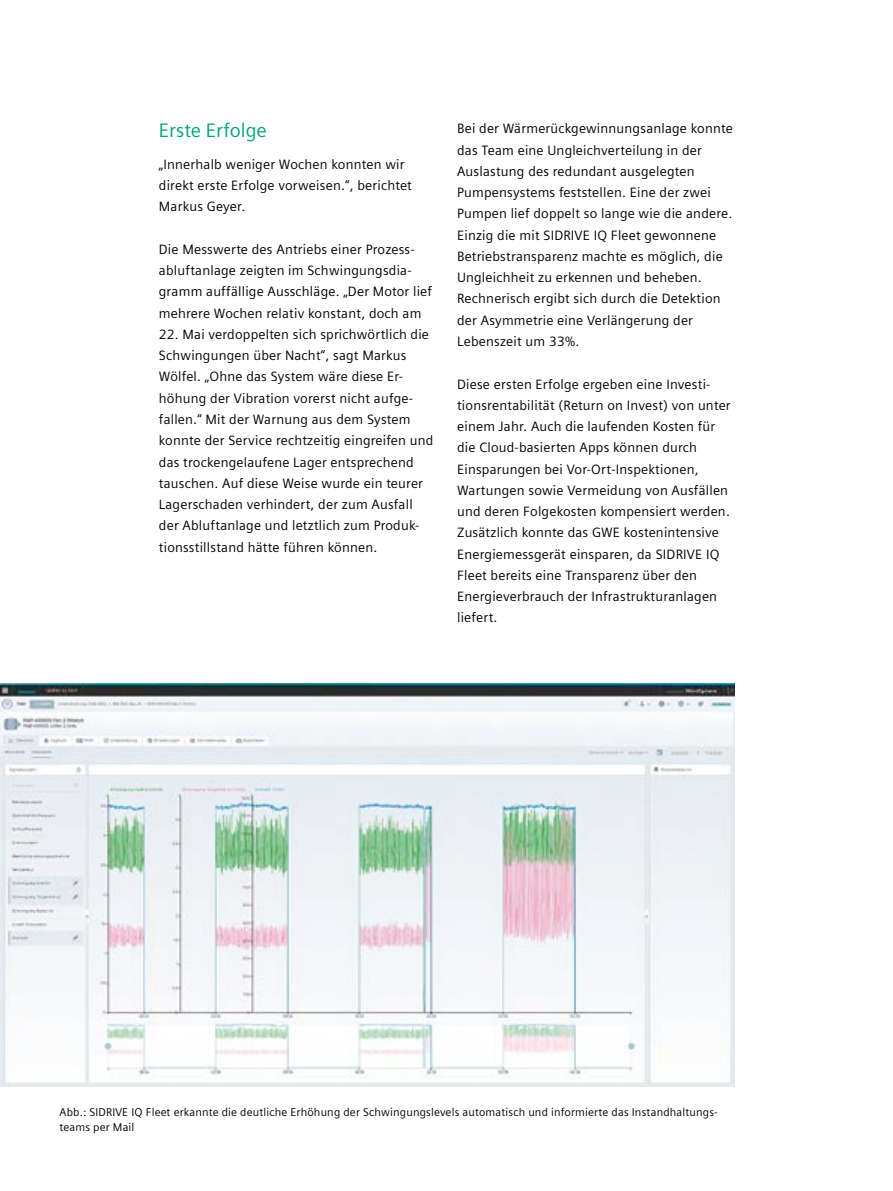
<style>
.page{position:relative;width:893px;height:1191px;background:#fff}
.page>*{position:absolute;margin:0;border:0;box-sizing:border-box;transform-origin:0 0}
.t1{font:19.5px "Siemens Sans Global";color:#00a479}
.t2{font:13.5px/21.3px "Siemens Sans Global";letter-spacing:.015em;color:#000}
.t3{font:11.25px/15.9px "Siemens Sans Global";letter-spacing:.015em;color:#000}
</style>
<div class="page">
<img style="left:0;top:683px;width:734px;height:403px">
<h1 class="t1" style="left:159px;top:116px;width:109px">Erste Erfolge</h1>
<p class="t2" style="left:159px;top:154px;width:254px">„Innerhalb weniger Wochen konnten wir direkt erste Erfolge vorweisen.“, berichtet<br>Markus Geyer.</p>
<p class="t2" style="left:159px;top:239px;width:275px">Die Messwerte des Antriebs einer Prozess&shy;abluftanlage zeigten im Schwingungsdia&shy;gramm auffällige Ausschläge. „Der Motor lief mehrere Wochen relativ konstant, doch am</p>
<p class="t2" style="left:159px;top:324px;width:276px">22. Mai verdoppelten sich sprichwörtlich die Schwingungen über Nacht“, sagt Markus Wölfel. „Ohne das System wäre diese Er&shy;höhung der Vibration vorerst nicht aufge&shy;fallen.“ Mit der Warnung aus dem System konnte der Service rechtzeitig eingreifen und das trockengelaufene Lager entsprechend tauschen. Auf diese Weise wurde ein teurer Lagerschaden verhindert, der zum Ausfall der Abluftanlage und letztlich zum Produk&shy;tionsstillstand hätte führen können.</p>
<p class="t2" style="left:457px;top:118px;width:277px">Bei der Wärmerückgewinnungsanlage konnte das Team eine Ungleichverteilung in der Auslastung des redundant ausgelegten Pumpensystems feststellen. Eine der zwei Pumpen lief doppelt so lange wie die andere.<br>Einzig die mit SIDRIVE IQ Fleet gewonnene Betriebstransparenz machte es möglich, die Ungleichheit zu erkennen und beheben.<br>Rechnerisch ergibt sich durch die Detektion der Asymmetrie eine Verlängerung der Lebenszeit um 33%.</p>
<p class="t2" style="left:457px;top:374px;width:275px">Diese ersten Erfolge ergeben eine Investi&shy;tionsrentabilität (Return on Invest) von unter einem Jahr. Auch die laufenden Kosten für die Cloud-basierten Apps können durch Einsparungen bei Vor-Ort-Inspektionen, Wartungen sowie Vermeidung von Ausfällen und deren Folgekosten kompensiert werden.<br>Zusätzlich konnte das GWE kostenintensive Energiemessgerät einsparen, da SIDRIVE IQ Fleet bereits eine Transparenz über den Energieverbrauch der Infrastrukturanlagen liefert.</p>
<p class="t3" style="left:60px;top:1104px;width:659px">Abb.: SIDRIVE IQ Fleet erkannte die deutliche Erhöhung der Schwingungslevels automatisch und informierte das Instandhaltungs&shy;teams per Mail</p>
</div>
